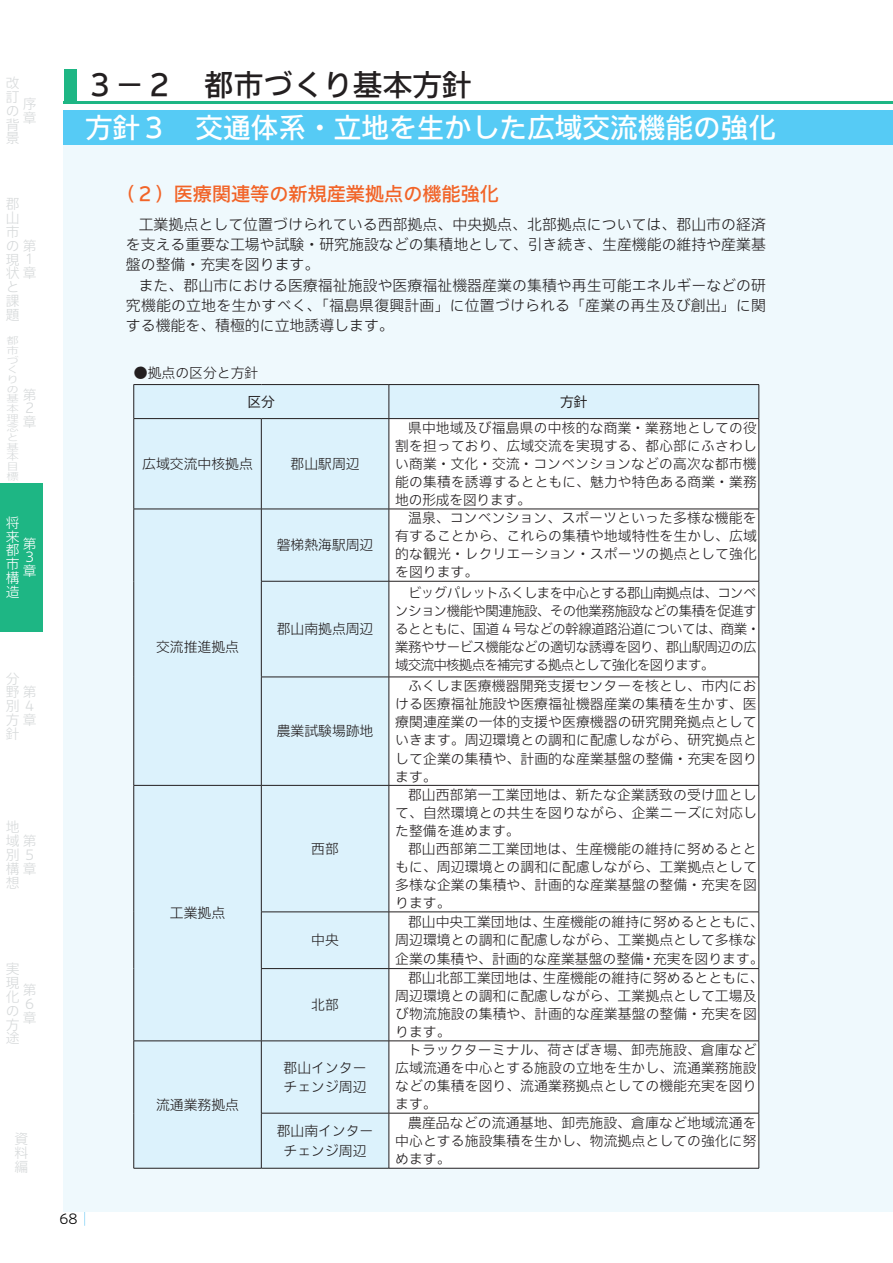
<style>
.page{position:relative;width:893px;height:1263px;background:#fff}
.page>*{position:absolute;margin:0;border:0;box-sizing:border-box;transform-origin:0 0}
.t1{font:500 29.7px "Iwa UCDA Goth Std";color:#231f20}
.t2{font:500 27.6px "Iwa UCDA Goth Std";color:#fff}
.小見出し{font:500 19.2px "Iwa UCDA Goth Std";color:#f26428}
.本文{font:300 14.85px/20.2px "Iwa UCDA Goth Std";color:#231f20;text-align:justify}
.Title_Credit{font:300 13.8px/18px "Iwa UCDA Goth Std";letter-spacing:.005em;color:#231f20;text-align:justify}
.t3{font:300 13.8px/13.8px "Iwa UCDA Goth Std";color:#d6d9da}
.t4{font:300 13.8px/13.8px "Iwa UCDA Goth Std";color:#fff}
.t5{font:100 13.8px "Iwa UCDA Goth Std";color:#231f20}
.t6{font:300 13.8px "Iwa UCDA Goth Std";color:#000}
.t7{font:300 13.65px/18px "Iwa UCDA Goth Std";letter-spacing:-.04em;color:#231f20}
.t8{font:300 9.6px/9.6px "Iwa UCDA Goth Std";color:#d6d9da;scale:1.29 1}
</style>
<div class="page">
<div style="left:0;top:483px;width:43px;height:148px;background:#1eb684"></div>
<svg style="left:84px;top:1212px;width:1px;height:14px"></svg>
<div style="left:64px;top:142px;width:829px;height:1070px;background:#eff9fd"></div>
<div style="left:134px;top:385px;width:625px;height:783px;background:#dcf2fc"></div>
<div style="left:390px;top:419px;width:369px;height:749px;background:#fff"></div>
<hr style="left:133px;top:385px;width:1px;height:33px;background:#231f20">
<hr style="left:759px;top:385px;width:1px;height:33px;background:#231f20">
<hr style="left:134px;top:418px;width:127px;height:1px;background:#231f20">
<hr style="left:133px;top:419px;width:1px;height:90px;background:#231f20">
<hr style="left:389px;top:418px;width:370px;height:1px;background:#231f20">
<hr style="left:759px;top:419px;width:1px;height:90px;background:#231f20">
<hr style="left:134px;top:509px;width:127px;height:1px;background:#231f20">
<hr style="left:133px;top:509px;width:1px;height:72px;background:#231f20">
<hr style="left:133px;top:581px;width:1px;height:96px;background:#231f20">
<hr style="left:133px;top:677px;width:1px;height:108px;background:#231f20">
<hr style="left:389px;top:509px;width:370px;height:1px;background:#231f20">
<hr style="left:759px;top:509px;width:1px;height:72px;background:#231f20">
<hr style="left:389px;top:581px;width:370px;height:1px;background:#231f20">
<hr style="left:759px;top:581px;width:1px;height:96px;background:#231f20">
<hr style="left:389px;top:677px;width:370px;height:1px;background:#231f20">
<hr style="left:759px;top:677px;width:1px;height:108px;background:#231f20">
<hr style="left:134px;top:785px;width:127px;height:1px;background:#231f20">
<hr style="left:133px;top:785px;width:1px;height:127px;background:#231f20">
<hr style="left:133px;top:912px;width:1px;height:56px;background:#231f20">
<hr style="left:133px;top:968px;width:1px;height:73px;background:#231f20">
<hr style="left:389px;top:785px;width:370px;height:1px;background:#231f20">
<hr style="left:759px;top:785px;width:1px;height:127px;background:#231f20">
<hr style="left:389px;top:912px;width:370px;height:1px;background:#231f20">
<hr style="left:759px;top:912px;width:1px;height:56px;background:#231f20">
<hr style="left:389px;top:968px;width:370px;height:1px;background:#231f20">
<hr style="left:759px;top:969px;width:1px;height:72px;background:#231f20">
<hr style="left:134px;top:1040px;width:127px;height:1px;background:#231f20">
<hr style="left:133px;top:1041px;width:1px;height:72px;background:#231f20">
<hr style="left:133px;top:1113px;width:1px;height:55px;background:#231f20">
<hr style="left:134px;top:1168px;width:127px;height:1px;background:#231f20">
<hr style="left:389px;top:1040px;width:370px;height:1px;background:#231f20">
<hr style="left:759px;top:1041px;width:1px;height:72px;background:#231f20">
<hr style="left:389px;top:1113px;width:370px;height:1px;background:#231f20">
<hr style="left:759px;top:1113px;width:1px;height:55px;background:#231f20">
<hr style="left:389px;top:1168px;width:370px;height:1px;background:#231f20">
<hr style="left:134px;top:384px;width:127px;height:1px;background:#231f20">
<hr style="left:261px;top:384px;width:128px;height:1px;background:#231f20">
<hr style="left:389px;top:384px;width:370px;height:1px;background:#231f20">
<hr style="left:389px;top:385px;width:1px;height:33px;background:#231f20">
<hr style="left:261px;top:418px;width:128px;height:1px;background:#231f20">
<hr style="left:261px;top:419px;width:1px;height:90px;background:#231f20">
<hr style="left:389px;top:419px;width:1px;height:90px;background:#231f20">
<hr style="left:261px;top:509px;width:128px;height:1px;background:#231f20">
<hr style="left:261px;top:509px;width:1px;height:72px;background:#231f20">
<hr style="left:389px;top:509px;width:1px;height:72px;background:#231f20">
<hr style="left:261px;top:581px;width:128px;height:1px;background:#231f20">
<hr style="left:261px;top:581px;width:1px;height:96px;background:#231f20">
<hr style="left:389px;top:581px;width:1px;height:96px;background:#231f20">
<hr style="left:261px;top:677px;width:128px;height:1px;background:#231f20">
<hr style="left:261px;top:677px;width:1px;height:108px;background:#231f20">
<hr style="left:389px;top:677px;width:1px;height:108px;background:#231f20">
<hr style="left:261px;top:785px;width:128px;height:1px;background:#231f20">
<hr style="left:261px;top:785px;width:1px;height:127px;background:#231f20">
<hr style="left:389px;top:785px;width:1px;height:127px;background:#231f20">
<hr style="left:261px;top:912px;width:128px;height:1px;background:#231f20">
<hr style="left:261px;top:912px;width:1px;height:56px;background:#231f20">
<hr style="left:389px;top:912px;width:1px;height:56px;background:#231f20">
<hr style="left:261px;top:968px;width:128px;height:1px;background:#231f20">
<hr style="left:261px;top:969px;width:1px;height:72px;background:#231f20">
<hr style="left:389px;top:969px;width:1px;height:72px;background:#231f20">
<hr style="left:261px;top:1040px;width:128px;height:1px;background:#231f20">
<hr style="left:261px;top:1041px;width:1px;height:72px;background:#231f20">
<hr style="left:389px;top:1041px;width:1px;height:72px;background:#231f20">
<hr style="left:261px;top:1113px;width:128px;height:1px;background:#231f20">
<hr style="left:261px;top:1113px;width:1px;height:55px;background:#231f20">
<hr style="left:389px;top:1113px;width:1px;height:55px;background:#231f20">
<hr style="left:261px;top:1168px;width:128px;height:1px;background:#231f20">
<div style="left:64px;top:111px;width:829px;height:34px;background:#56cbf5"></div>
<div style="left:64px;top:69px;width:13px;height:34px;background:#1eb684"></div>
<hr style="left:64px;top:101px;width:829px;height:2px;background:#1eb684">
<p class="t3" style="left:6px;top:75px;width:15px;text-align:justify">改訂の背景</p>
<p class="t3" style="left:23px;top:96px;width:15px">序章</p>
<p class="t3" style="left:6px;top:196px;width:15px;text-align:justify">郡山市</p>
<p class="t3" style="left:6px;top:238px;width:32px">の第現１状章</p>
<p class="t3" style="left:6px;top:279px;width:15px;text-align:justify">と課題</p>
<p class="t8" style="left:7px;top:335px;width:11px">都市づくりの基本理念と基本目標</p>
<p class="t3" style="left:23px;top:387px;width:15px">第<br>２章</p>
<p class="t4" style="left:6px;top:515px;width:15px;text-align:justify">将来都市構造</p>
<p class="t4" style="left:23px;top:536px;width:15px">第<br>３章</p>
<p class="t3" style="left:6px;top:671px;width:15px">分</p>
<p class="t3" style="left:6px;top:684px;width:32px">野第別４方章</p>
<p class="t3" style="left:6px;top:726px;width:15px">針</p>
<p class="t3" style="left:6px;top:819px;width:15px">地</p>
<p class="t3" style="left:6px;top:833px;width:32px">域第別５構章</p>
<p class="t3" style="left:6px;top:875px;width:15px">想</p>
<p class="t3" style="left:6px;top:961px;width:15px;text-align:justify">実現化の方途</p>
<p class="t3" style="left:23px;top:982px;width:15px">第<br>６章</p>
<p class="t3" style="left:14px;top:1131px;width:15px;text-align:justify">資料編</p>
<p class="t1" style="left:85px;top:63px;width:388px">３－２　都市づくり基本方針</p>
<p class="t2" style="left:85px;top:108px;width:692px">方針３　交通体系・立地を生かした広域交流機能の強化</p>
<p class="小見出し" style="left:116px;top:180px;width:384px">（２）医療関連等の新規産業拠点の機能強化</p>
<p class="本文" style="left:126px;top:213px;width:642px;text-indent:13px">工業拠点として位置づけられている西部拠点、中央拠点、北部拠点については、郡山市の経済を支える重要な工場や試験・研究施設などの集積地として、引き続き、生産機能の維持や産業基盤の整備・充実を図ります。</p>
<p class="本文" style="left:126px;top:274px;width:642px;text-indent:13px">また、郡山市における医療福祉施設や医療福祉機器産業の集積や再生可能エネルギーなどの研究機能の立地を生かすべく、「福島県復興計画」に位置づけられる「産業の再生及び創出」に関する機能を、積極的に立地誘導します。</p>
<p class="Title_Credit" style="left:134px;top:363px;width:126px">●拠点の区分と方針</p>
<p class="t5" style="left:247px;top:392px;width:29px">区分</p>
<p class="t5" style="left:560px;top:392px;width:29px">方針</p>
<p class="Title_Credit" style="left:142px;top:454px;width:112px">広域交流中核拠点</p>
<p class="Title_Credit" style="left:291px;top:454px;width:71px">郡山駅周辺</p>
<p class="Title_Credit" style="left:277px;top:535px;width:98px">磐梯熱海駅周辺</p>
<p class="Title_Credit" style="left:156px;top:637px;width:84px">交流推進拠点</p>
<p class="Title_Credit" style="left:277px;top:619px;width:98px">郡山南拠点周辺</p>
<p class="Title_Credit" style="left:277px;top:721px;width:98px">農業試験場跡地</p>
<p class="Title_Credit" style="left:170px;top:903px;width:57px">工業拠点</p>
<p class="Title_Credit" style="left:156px;top:1095px;width:84px">流通業務拠点</p>
<p class="Title_Credit" style="left:311px;top:839px;width:29px">西部</p>
<p class="Title_Credit" style="left:311px;top:930px;width:29px">中央</p>
<p class="Title_Credit" style="left:311px;top:995px;width:29px">北部</p>
<p class="Title_Credit" style="left:284px;top:1058px;width:84px">郡山インター</p>
<p class="Title_Credit" style="left:284px;top:1077px;width:84px">チェンジ周辺</p>
<p class="Title_Credit" style="left:277px;top:1121px;width:98px">郡山南インター</p>
<p class="Title_Credit" style="left:284px;top:1140px;width:84px">チェンジ周辺</p>
<p class="Title_Credit" style="left:395px;top:418px;width:363px;text-indent:13px">県中地域及び福島県の中核的な商業・業務地としての役割を担っており、広域交流を実現する、都心部にふさわしい商業・文化・交流・コンベンションなどの高次な都市機能の集積を誘導するとともに、魅力や特色ある商業・業務地の形成を図ります。</p>
<p class="Title_Credit" style="left:395px;top:508px;width:363px;text-indent:13px">温泉、コンベンション、スポーツといった多様な機能を有することから、これらの集積や地域特性を生かし、広域的な観光・レクリエーション・スポーツの拠点として強化を図ります。</p>
<p class="t7" style="left:395px;top:583px;width:366px;text-indent:13px">ビッグパレットふくしまを中心とする郡山南拠点は、コンベンション機能や関連施設、その他業務施設などの集積を促進するとともに、国道 4 号などの幹線道路沿道については、商業・業務やサービス機能などの適切な誘導を図り、郡山駅周辺の広域交流中核拠点を補完する拠点として強化を図ります。</p>
<p class="Title_Credit" style="left:395px;top:676px;width:363px;text-indent:13px">ふくしま医療機器開発支援センターを核とし、市内における医療福祉施設や医療福祉機器産業の集積を生かす、医療関連産業の一体的支援や医療機器の研究開発拠点としていきます。周辺環境との調和に配慮しながら、研究拠点として企業の集積や、計画的な産業基盤の整備・充実を図ります。</p>
<p class="Title_Credit" style="left:395px;top:785px;width:363px;text-indent:13px">郡山西部第一工業団地は、新たな企業誘致の受け皿として、自然環境との共生を図りながら、企業ニーズに対応した整備を進めます。</p>
<p class="Title_Credit" style="left:395px;top:839px;width:363px;text-indent:13px">郡山西部第二工業団地は、生産機能の維持に努めるとともに、周辺環境との調和に配慮しながら、工業拠点として多様な企業の集積や、計画的な産業基盤の整備・充実を図ります。</p>
<p class="Title_Credit" style="left:395px;top:912px;width:370px;text-align:left;text-indent:13px">郡山中央工業団地は、生産機能の維持に努めるとともに、周辺環境との調和に配慮しながら、工業拠点として多様な企業の集積や、計画的な産業基盤の整備・充実を図ります。</p>
<p class="Title_Credit" style="left:395px;top:968px;width:370px;text-align:left;text-indent:13px">郡山北部工業団地は、生産機能の維持に努めるとともに、周辺環境との調和に配慮しながら、工業拠点として工場及び物流施設の集積や、計画的な産業基盤の整備・充実を図ります。</p>
<p class="Title_Credit" style="left:395px;top:1040px;width:363px;text-indent:13px">トラックターミナル、荷さばき場、卸売施設、倉庫など広域流通を中心とする施設の立地を生かし、流通業務施設などの集積を図り、流通業務拠点としての機能充実を図ります。</p>
<p class="Title_Credit" style="left:395px;top:1113px;width:363px;text-indent:13px">農産品などの流通基地、卸売施設、倉庫など地域流通を中心とする施設集積を生かし、物流拠点としての強化に努めます。</p>
<p class="t6" style="left:59px;top:1209px;width:20px">68</p>
</div>
